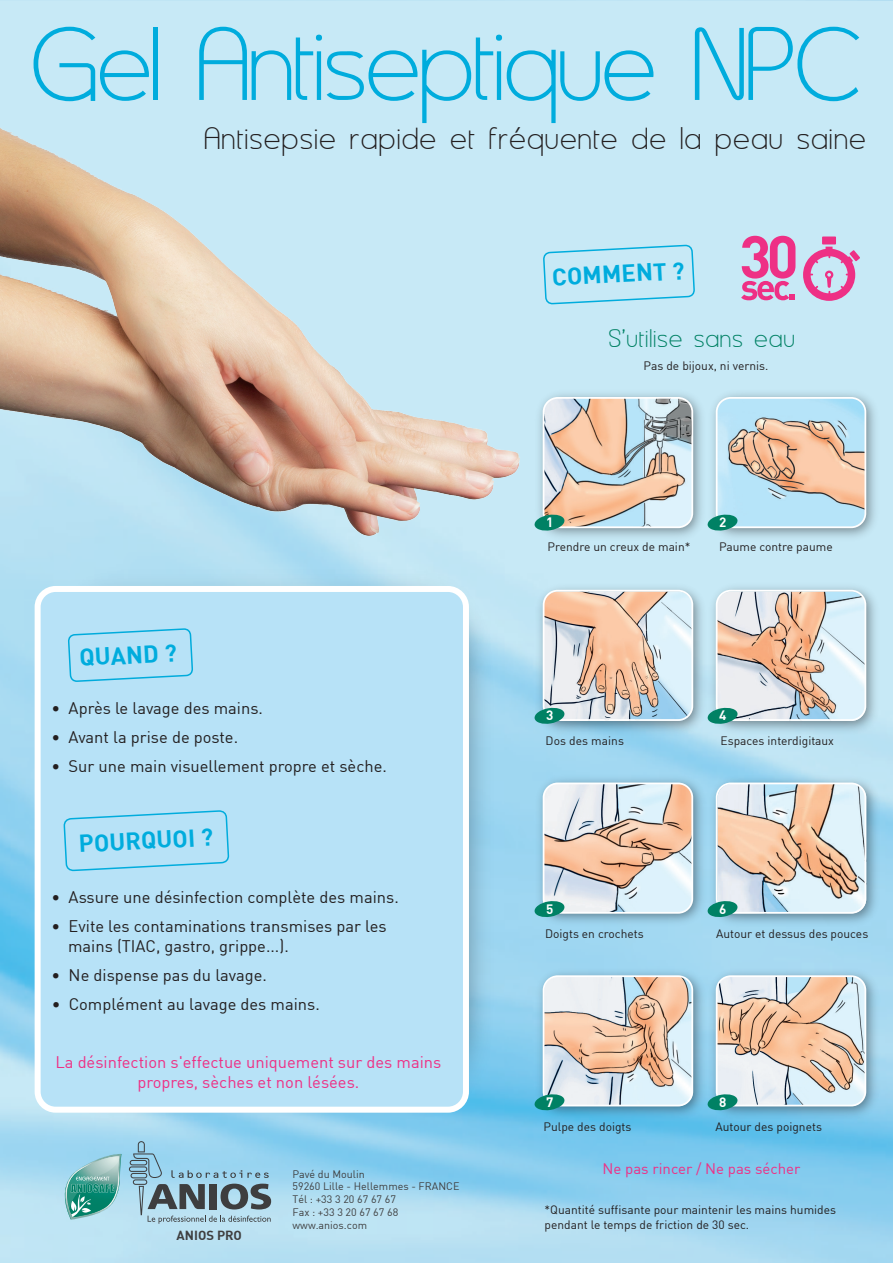
<style>
.page{position:relative;width:893px;height:1263px;background:#fff}
.page>*{position:absolute;margin:0;border:0;box-sizing:border-box;transform-origin:0 0}
.t1{font:123.45px "Asenine";color:#00acdd}
.t2{font:36.9px "Asenine";letter-spacing:.05em;color:#231f20}
.t3{font:30px "Asenine";letter-spacing:.05em;color:#008164}
.t4{font:700 24px "DIN";color:#00acdd}
.t5{font:16.5px/19.8px "DIN";color:#231f20}
.t6{font:16.5px/19.8px "DIN";color:#ee3085;text-align:center}
.t7{font:15px "DIN";color:#ee3085}
.t8{font:700 13.35px "DIN";color:#fff}
.t9{font:700 12.9px "DIN";color:#3e3e3f}
.t10{font:12px/14.4px "DIN";color:#231f20}
.t11{font:10.65px/12.9px "DIN";color:#3e3e3f}
</style>
<div class="page">
<img style="left:0;top:0;width:893px;height:1263px">
<img style="left:0;top:0;width:533px;height:562px">
<img style="left:413px;top:257px;width:480px;height:246px">
<img style="left:544px;top:398px;width:97px;height:105px">
<img style="left:825px;top:997px;width:68px;height:174px">
<img style="left:825px;top:997px;width:41px;height:109px">
<img style="left:404px;top:997px;width:421px;height:245px">
<img style="left:546px;top:1012px;width:147px;height:94px">
<img style="left:803px;top:793px;width:90px;height:204px">
<img style="left:803px;top:793px;width:63px;height:120px">
<img style="left:504px;top:769px;width:299px;height:243px">
<img style="left:544px;top:784px;width:148px;height:129px">
<img style="left:620px;top:595px;width:273px;height:198px">
<img style="left:805px;top:595px;width:60px;height:126px">
<img style="left:504px;top:503px;width:301px;height:266px">
<img style="left:544px;top:591px;width:148px;height:130px">
<img style="left:641px;top:356px;width:252px;height:239px">
<img style="left:717px;top:398px;width:149px;height:130px">
<svg style="left:741px;top:236px;width:54px;height:64px;background:#db86b9"></svg>
<div style="left:822px;top:236px;width:14px;height:8px;background:#ee3085"></div>
<svg style="left:803px;top:247px;width:57px;height:54px;background:#d69ec8"></svg>
<svg style="left:542px;top:244px;width:154px;height:61px;background:#bae5f4"></svg>
<div style="left:543px;top:397px;width:150px;height:131px;border:2px solid #fff;border-radius:14px"></div>
<svg style="left:534px;top:514px;width:31px;height:18px"></svg>
<div style="left:716px;top:397px;width:150px;height:131px;border:2px solid #fff;border-radius:14px"></div>
<svg style="left:707px;top:514px;width:31px;height:18px"></svg>
<div style="left:716px;top:590px;width:150px;height:131px;border:2px solid #fff;border-radius:14px"></div>
<svg style="left:707px;top:707px;width:31px;height:18px"></svg>
<div style="left:716px;top:782px;width:150px;height:132px;border:2px solid #fff;border-radius:14px"></div>
<svg style="left:707px;top:900px;width:31px;height:18px"></svg>
<div style="left:543px;top:782px;width:150px;height:132px;border:2px solid #fff;border-radius:14px"></div>
<svg style="left:534px;top:900px;width:31px;height:18px"></svg>
<div style="left:543px;top:975px;width:150px;height:131px;border:2px solid #fff;border-radius:14px"></div>
<svg style="left:534px;top:1093px;width:31px;height:18px"></svg>
<div style="left:716px;top:975px;width:150px;height:131px;border:2px solid #fff;border-radius:14px"></div>
<svg style="left:707px;top:1093px;width:31px;height:18px"></svg>
<img style="left:32px;top:493px;width:472px;height:641px">
<div style="left:38px;top:589px;width:428px;height:521px;background:#b7e2f7;border-radius:18px"></div>
<div style="left:35px;top:586px;width:434px;height:527px;border:6px solid #fff;border-radius:18px"></div>
<svg style="left:68px;top:628px;width:125px;height:54px"></svg>
<svg style="left:63px;top:810px;width:167px;height:62px"></svg>
<div style="left:543px;top:590px;width:150px;height:131px;border:2px solid #fff;border-radius:14px"></div>
<svg style="left:534px;top:707px;width:31px;height:18px"></svg>
<svg style="left:129px;top:1141px;width:142px;height:83px;background:#8fb8cb"></svg>
<svg style="left:53px;top:1154px;width:68px;height:65px;background:#7ebebf"></svg>
<h1 class="t1" style="left:31px;top:1px;width:832px">Gel Antiseptique NPC</h1>
<h2 class="t2" style="left:204px;top:120px;width:662px">Antisepsie rapide et fréquente de la peau saine</h2>
<h3 class="t4" style="left:551px;top:261px;width:134px;rotate:-3deg">COMMENT ?</h3>
<h3 class="t3" style="left:609px;top:323px;width:187px">S’utilise sans eau</h3>
<p class="t10" style="left:644px;top:358px;width:126px">Pas de bijoux, ni vernis.</p>
<p class="t8" style="left:546px;top:513px;width:9px">1</p>
<p class="t8" style="left:719px;top:513px;width:9px">2</p>
<h3 class="t4" style="left:78px;top:642px;width:99px;rotate:-3deg">QUAND ?</h3>
<p class="t5" style="left:52px;top:698px;width:213px">• Après le lavage des mains.</p>
<p class="t5" style="left:52px;top:727px;width:188px">• Avant la prise de poste.</p>
<p class="t5" style="left:52px;top:755px;width:337px">• Sur une main visuellement propre et sèche.</p>
<h3 class="t4" style="left:78px;top:828px;width:136px;rotate:-3deg">POURQUOI ?</h3>
<p class="t5" style="left:52px;top:887px;width:349px">• Assure une désinfection complète des mains.</p>
<p class="t5" style="left:68px;top:916px;width:320px;text-indent:-16px">• Evite les contaminations transmises par les mains (TIAC, gastro, grippe...).</p>
<p class="t5" style="left:52px;top:965px;width:217px">• Ne dispense pas du lavage.</p>
<p class="t5" style="left:52px;top:994px;width:270px">• Complément au lavage des mains.</p>
<p class="t6" style="left:55px;top:1052px;width:387px">La désinfection s'effectue uniquement sur des mains propres, sèches et non lésées.</p>
<p class="t9" style="left:177px;top:1227px;width:67px">ANIOS PRO</p>
<p class="t11" style="left:292px;top:1167px;width:168px">Pavé du Moulin<br>59260 Lille - Hellemmes - FRANCE<br>Tél : +33 3 20 67 67 67<br>Fax : +33 3 20 67 67 68 www.anios.com</p>
<p class="t10" style="left:547px;top:539px;width:144px">Prendre un creux de main*</p>
<p class="t10" style="left:719px;top:539px;width:115px">Paume contre paume</p>
<p class="t8" style="left:546px;top:707px;width:9px">3</p>
<p class="t8" style="left:719px;top:707px;width:9px">4</p>
<p class="t10" style="left:545px;top:733px;width:80px">Dos des mains</p>
<p class="t10" style="left:720px;top:733px;width:115px">Espaces interdigitaux</p>
<p class="t8" style="left:546px;top:900px;width:9px">5</p>
<p class="t8" style="left:719px;top:900px;width:9px">6</p>
<p class="t10" style="left:545px;top:926px;width:100px">Doigts en crochets</p>
<p class="t10" style="left:716px;top:926px;width:154px">Autour et dessus des pouces</p>
<p class="t8" style="left:546px;top:1093px;width:9px">7</p>
<p class="t8" style="left:719px;top:1093px;width:9px">8</p>
<p class="t10" style="left:543px;top:1119px;width:89px">Pulpe des doigts</p>
<p class="t10" style="left:715px;top:1119px;width:108px">Autour des poignets</p>
<p class="t7" style="left:602px;top:1159px;width:199px">Ne pas rincer / Ne pas sécher</p>
<p class="t10" style="left:544px;top:1202px;width:293px">*Quantité suffisante pour maintenir les mains humides pendant le temps de friction de 30 sec.</p>
</div>
